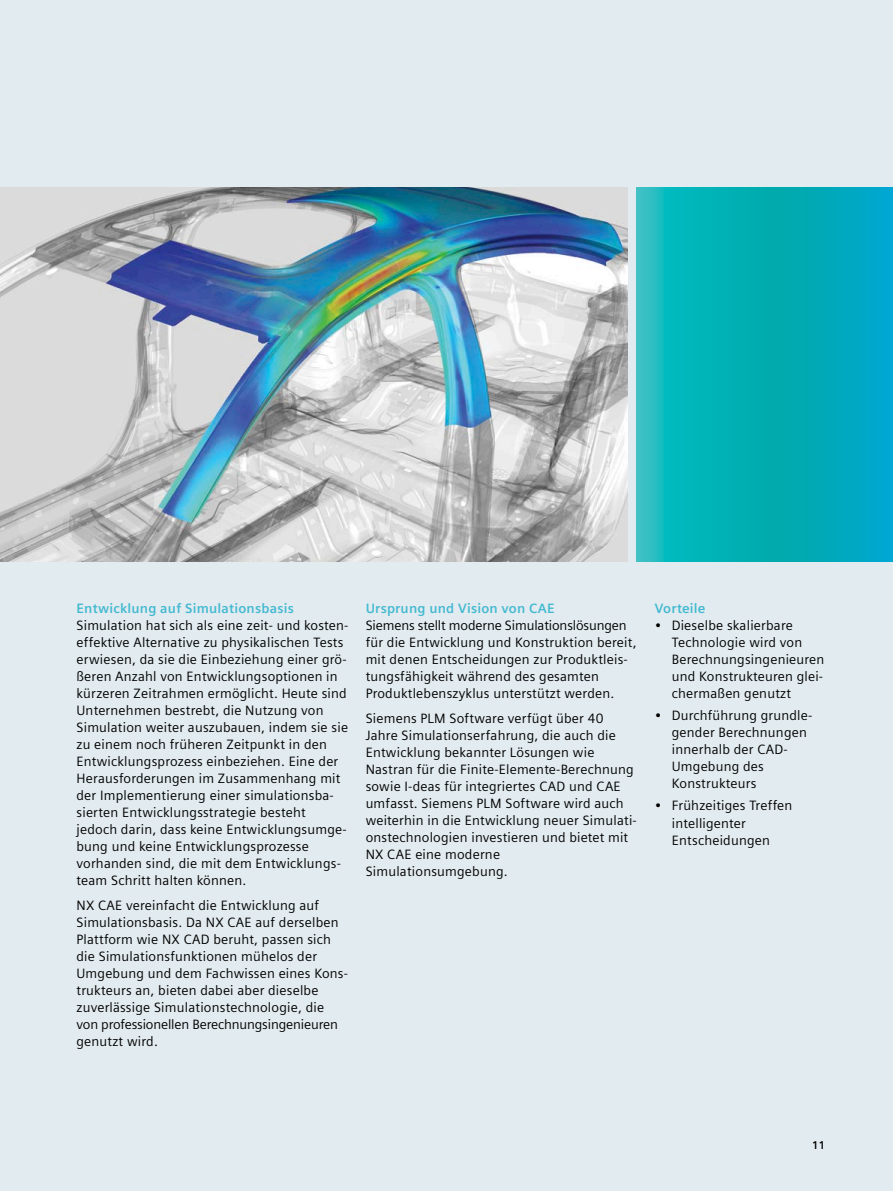
<style>
.page{position:relative;width:893px;height:1191px;background:#e2ebef}
.page>*{position:absolute;margin:0;border:0;box-sizing:border-box;transform-origin:0 0}
.t1{font:13.5px/17px "Siemens Sans Global";letter-spacing:.015em;color:#000}
.t2{font:700 13.5px "Siemens Sans Global";letter-spacing:.015em;color:#43b9d1}
.t3{font:700 11.25px "Siemens Sans Global";color:#000}
</style>
<div class="page">
<img style="left:0;top:187px;width:628px;height:374px">
<svg style="left:636px;top:187px;width:257px;height:374px;background:#05afba"></svg>
<p class="t2" style="left:77px;top:600px;width:219px">Entwicklung auf Simulationsbasis</p>
<p class="t1" style="left:77px;top:617px;width:273px">Simulation hat sich als eine zeit- und kosten&shy;effektive Alternative zu physikalischen Tests erwiesen, da sie die Einbeziehung einer grö&shy;ßeren Anzahl von Entwicklungsoptionen in kürzeren Zeitrahmen ermöglicht. Heute sind Unternehmen bestrebt, die Nutzung von Simulation weiter auszubauen, indem sie sie zu einem noch früheren Zeitpunkt in den Entwicklungsprozess einbeziehen. Eine der Herausforderungen im Zusammenhang mit der Implementierung einer simulationsba&shy;sierten Entwicklungsstrategie besteht jedoch darin, dass keine Entwicklungsumge&shy;bung und keine Entwicklungsprozesse vorhanden sind, die mit dem Entwicklungs&shy;team Schritt halten können.</p>
<p class="t1" style="left:77px;top:897px;width:273px">NX CAE vereinfacht die Entwicklung auf Simulationsbasis. Da NX CAE auf derselben Plattform wie NX CAD beruht, passen sich die Simulationsfunktionen mühelos der Umgebung und dem Fachwissen eines Kons&shy;trukteurs an, bieten dabei aber dieselbe zuverlässige Simulationstechnologie, die von professionellen Berechnungsingenieuren genutzt wird.</p>
<p class="t2" style="left:366px;top:600px;width:191px">Ursprung und Vision von CAE</p>
<p class="t1" style="left:366px;top:617px;width:272px">Siemens stellt moderne Simulationslösungen für die Entwicklung und Konstruktion bereit, mit denen Entscheidungen zur Produktleis&shy;tungsfähigkeit während des gesamten Produktlebenszyklus unterstützt werden.</p>
<p class="t1" style="left:366px;top:710px;width:273px">Siemens PLM Software verfügt über 40<br>Jahre Simulationserfahrung, die auch die Entwicklung bekannter Lösungen wie Nastran für die Finite-Elemente-Berechnung sowie I-deas für integriertes CAD und CAE umfasst. Siemens PLM Software wird auch weiterhin in die Entwicklung neuer Simulati&shy;onstechnologien investieren und bietet mit NX CAE eine moderne Simulationsumgebung.</p>
<p class="t2" style="left:655px;top:600px;width:52px">Vorteile</p>
<p class="t1" style="left:672px;top:617px;width:154px;text-indent:-17px">• Dieselbe skalierbare<br>Technologie wird von<br>Berechnungsingenieuren und Konstrukteuren glei&shy;chermaßen genutzt</p>
<p class="t1" style="left:672px;top:707px;width:142px;text-indent:-17px">• Durchführung grundle&shy;gender Berechnungen innerhalb der CAD-<br>Umgebung des<br>Konstrukteurs</p>
<p class="t1" style="left:672px;top:798px;width:122px;text-indent:-17px">• Frühzeitiges Treffen intelligenter<br>Entscheidungen</p>
<p class="t3" style="left:812px;top:1138px;width:15px">11</p>
</div>
